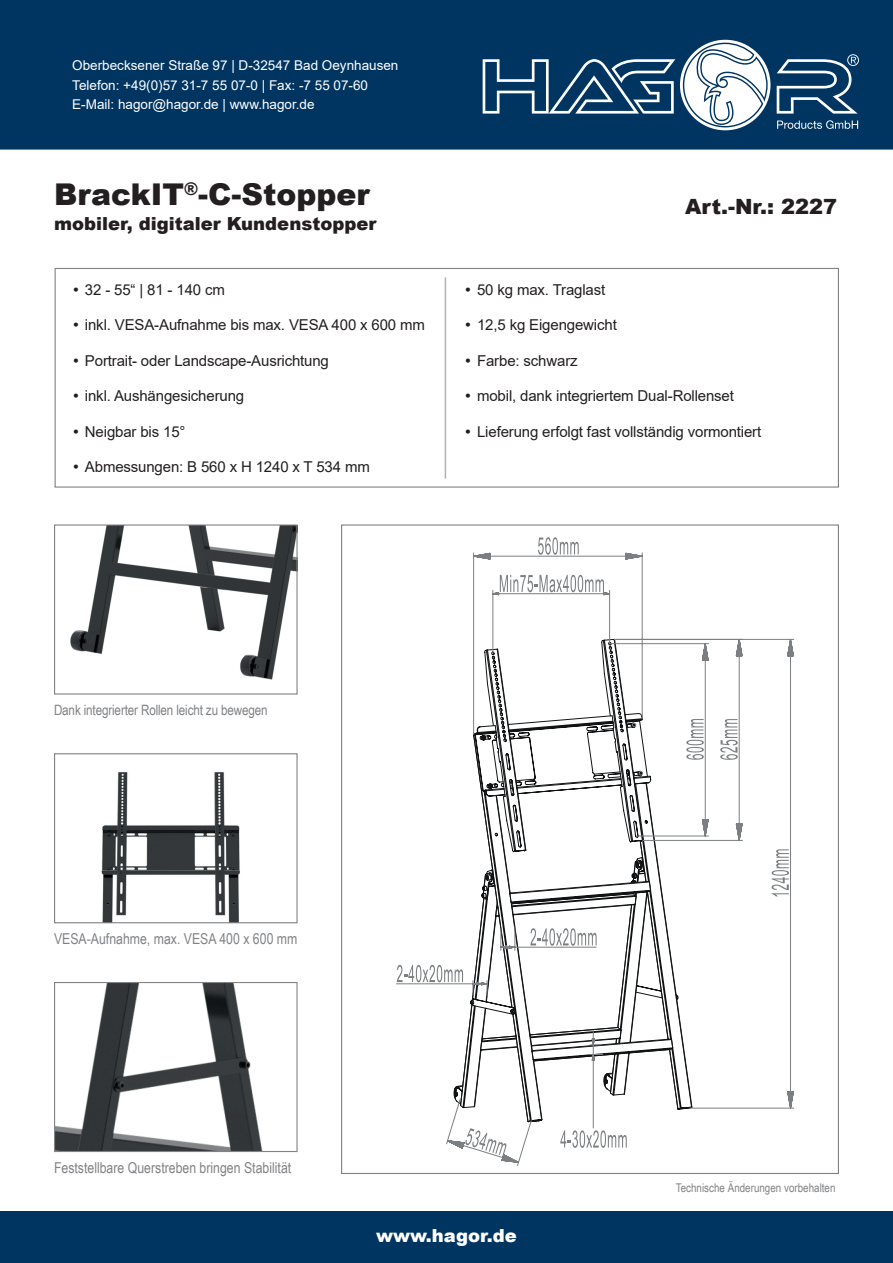
<style>
.page{position:relative;width:893px;height:1263px;background:#fff}
.page>*{position:absolute;margin:0;border:0;box-sizing:border-box;transform-origin:0 0}
.t1{font:900 30px "Arial";color:#231f20}
.t2{font:900 21px "Arial";color:#231f20}
.t3{font:900 18px "Arial";color:#231f20}
.t4{font:900 18px "Arial";color:#fff}
.t5{font:15px "Arial";letter-spacing:-.01em;color:#231f20}
.t6{font:15px "Arial Narrow";color:#808285}
.t7{font:14.25px "Arial Narrow";letter-spacing:-.01em;color:#808285}
.t8{font:13.5px/19.5px "Arial";color:#fff}
.t9{font:12px "Arial Narrow";color:#808285}
</style>
<div class="page">
<div style="left:0;top:1212px;width:893px;height:51px;background:#003562"></div>
<div style="left:0;top:0;width:893px;height:150px;background:#003562"></div>
<svg style="left:777px;top:54px;width:82px;height:60px"></svg>
<svg style="left:777px;top:120px;width:81px;height:9px"></svg>
<svg style="left:483px;top:40px;width:287px;height:90px"></svg>
<svg style="left:538px;top:537px;width:41px;height:15px"></svg>
<svg style="left:396px;top:964px;width:398px;height:202px"></svg>
<svg style="left:473px;top:552px;width:321px;height:556px"></svg>
<svg style="left:720px;top:719px;width:18px;height:41px"></svg>
<svg style="left:686px;top:719px;width:18px;height:41px"></svg>
<svg style="left:771px;top:849px;width:18px;height:47px"></svg>
<svg style="left:465px;top:1128px;width:41px;height:28px"></svg>
<svg style="left:397px;top:965px;width:66px;height:17px"></svg>
<svg style="left:530px;top:928px;width:67px;height:18px"></svg>
<svg style="left:560px;top:1130px;width:67px;height:18px"></svg>
<div style="left:55px;top:268px;width:784px;height:220px;border:1px solid #808285"></div>
<hr style="left:445px;top:277px;width:1px;height:202px;background:#b0b1b5">
<img style="left:70px;top:526px;width:226px;height:154px">
<div style="left:54px;top:524px;width:244px;height:170px;border:1px solid #808285"></div>
<img style="left:101px;top:772px;width:139px;height:149px">
<div style="left:54px;top:753px;width:244px;height:170px;border:1px solid #808285"></div>
<img style="left:56px;top:984px;width:207px;height:166px">
<div style="left:54px;top:982px;width:244px;height:170px;border:1px solid #808285"></div>
<p class="t8" style="left:72px;top:56px;width:328px">Oberbecksener Straße 97 | D-32547 Bad Oeynhausen<br>Telefon: +49(0)57 31-7 55 07-0 | Fax: -7 55 07-60<br>E-Mail: hagor@hagor.de | www.hagor.de</p>
<h1 class="t1" style="left:54px;top:172px;width:317px">BrackIT<sup>®</sup>-C-Stopper</h1>
<p class="t3" style="left:54px;top:211px;width:324px">mobiler, digitaler Kundenstopper</p>
<p class="t5" style="left:85px;top:279px;width:141px">32 - 55“ | 81 - 140 cm</p>
<p class="t5" style="left:85px;top:315px;width:342px">inkl. VESA-Aufnahme bis max. VESA 400 x 600 mm</p>
<p class="t5" style="left:85px;top:350px;width:246px">Portrait- oder Landscape-Ausrichtung</p>
<p class="t5" style="left:85px;top:386px;width:161px">inkl. Aushängesicherung</p>
<p class="t5" style="left:85px;top:421px;width:102px">Neigbar bis 15°</p>
<p class="t5" style="left:85px;top:457px;width:286px">Abmessungen: B 560 x H 1240 x T 534 mm</p>
<h2 class="t2" style="left:685px;top:191px;width:154px">Art.-Nr.: 2227</h2>
<p class="t5" style="left:477px;top:279px;width:130px">50 kg max. Traglast</p>
<p class="t5" style="left:477px;top:315px;width:141px">12,5 kg Eigengewicht</p>
<p class="t5" style="left:477px;top:350px;width:102px">Farbe: schwarz</p>
<p class="t5" style="left:477px;top:386px;width:258px">mobil, dank integriertem Dual-Rollenset</p>
<p class="t5" style="left:477px;top:421px;width:286px">Lieferung erfolgt fast vollständig vormontiert</p>
<p class="t7" style="left:54px;top:699px;width:215px">Dank integrierter Rollen leicht zu bewegen</p>
<p class="t6" style="left:54px;top:927px;width:245px">VESA-Aufnahme, max. VESA 400 x 600 mm</p>
<p class="t6" style="left:54px;top:1156px;width:239px">Feststellbare Querstreben bringen Stabilität</p>
<p class="t9" style="left:676px;top:1179px;width:161px">Technische Änderungen vorbehalten</p>
<p class="t4" style="left:376px;top:1222px;width:142px">www.hagor.de</p>
</div>
